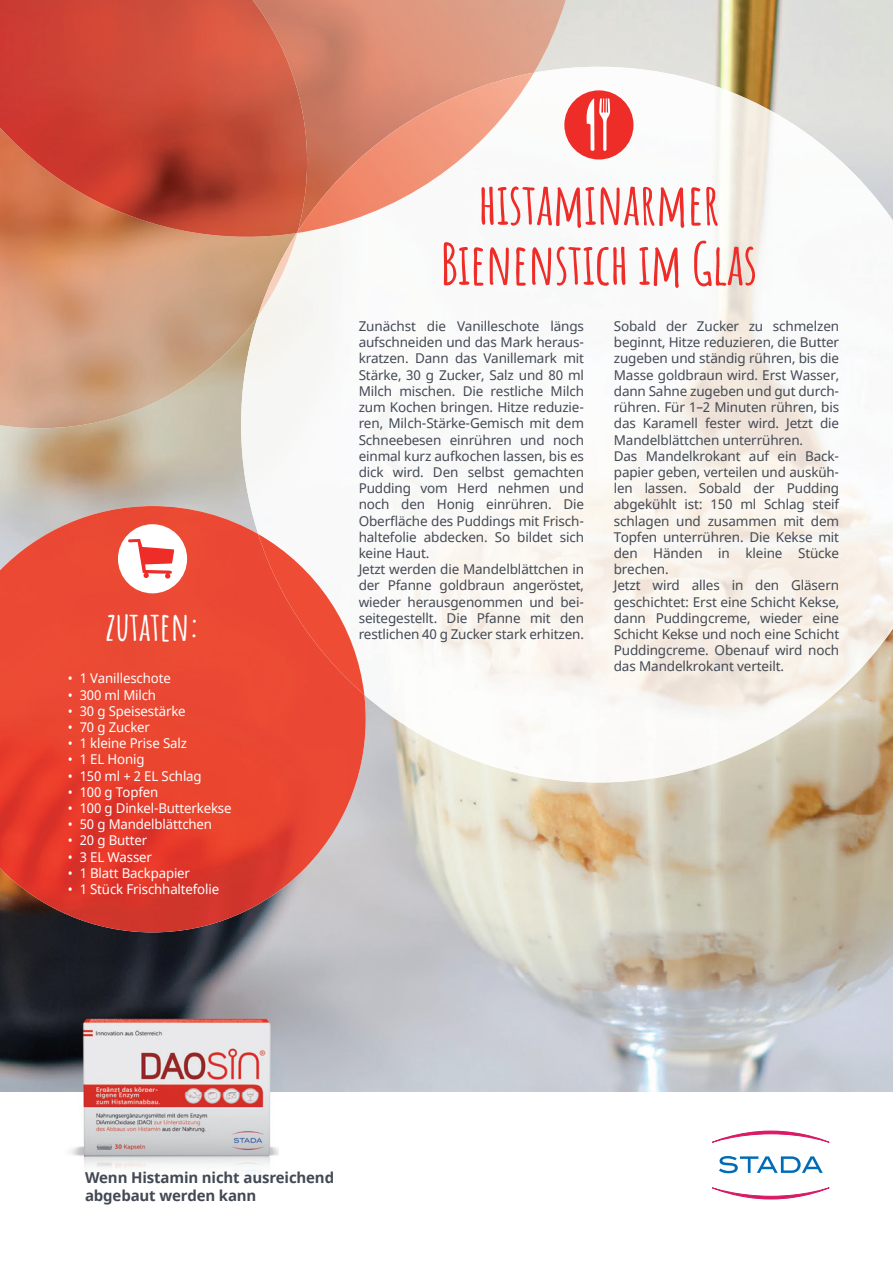
<style>
.page{position:relative;width:893px;height:1263px;background:#fff}
.page>*{position:absolute;margin:0;border:0;box-sizing:border-box;transform-origin:0 0}
.t1{font:700 57px/60px "Amatic SC";letter-spacing:-.01em;color:#ee2d28;text-align:center}
.t2{font:700 39px "Amatic SC";letter-spacing:-.01em;color:#fff}
.t3{font:700 15px/18px "Noto Sans";letter-spacing:-.01em;color:#434954}
.t4{font:13.5px/16.2px "Noto Sans";letter-spacing:-.01em;color:#434954}
.t5{font:13.5px "Noto Sans";letter-spacing:-.01em;color:#fff}
</style>
<div class="page">
<img style="left:0;top:0;width:893px;height:1092px">
<img style="left:491px;top:67px;width:302px;height:715px">
<img style="left:441px;top:233px;width:51px;height:533px">
<img style="left:792px;top:123px;width:101px;height:603px">
<img style="left:341px;top:233px;width:101px;height:499px">
<div style="left:241px;top:233px;width:100px;height:273px;background:#f7f7f6"></div>
<img style="left:415px;top:731px;width:27px;height:15px">
<div style="left:564px;top:90px;width:69px;height:70px;background:#ee2d28;border-radius:50%"></div>
<svg style="left:586px;top:98px;width:24px;height:53px"></svg>
<img style="left:0;top:506px;width:366px;height:426px">
<img style="left:258px;top:534px;width:106px;height:161px">
<div style="left:118px;top:524px;width:69px;height:69px;background:#fff;border-radius:50%"></div>
<svg style="left:128px;top:539px;width:47px;height:40px"></svg>
<img style="left:313px;top:0;width:253px;height:231px">
<img style="left:313px;top:73px;width:221px;height:160px">
<img style="left:0;top:237px;width:297px;height:191px">
<img style="left:258px;top:237px;width:39px;height:79px">
<img style="left:0;top:0;width:313px;height:237px">
<img style="left:64px;top:1008px;width:214px;height:165px">
<svg style="left:712px;top:1131px;width:117px;height:11px"></svg>
<svg style="left:712px;top:1187px;width:117px;height:12px"></svg>
<svg style="left:719px;top:1156px;width:104px;height:17px"></svg>
<h2 class="t2" style="left:105px;top:596px;width:97px">zutaten:</h2>
<p class="t5" style="left:68px;top:669px;width:105px">• 1 Vanilleschote</p>
<p class="t5" style="left:68px;top:685px;width:90px">• 300 ml Milch</p>
<p class="t5" style="left:68px;top:701px;width:119px">• 30 g Speisestärke</p>
<p class="t5" style="left:68px;top:718px;width:84px">• 70 g Zucker</p>
<p class="t5" style="left:68px;top:734px;width:121px">• 1 kleine Prise Salz</p>
<p class="t5" style="left:68px;top:750px;width:78px">• 1 EL Honig</p>
<p class="t5" style="left:68px;top:766px;width:135px">• 150 ml + 2 EL Schlag</p>
<p class="t5" style="left:68px;top:782px;width:92px">• 100 g Topfen</p>
<p class="t5" style="left:68px;top:799px;width:165px">• 100 g Dinkel-Butterkekse</p>
<p class="t5" style="left:68px;top:815px;width:146px">• 50 g Mandelblättchen</p>
<p class="t5" style="left:68px;top:831px;width:81px">• 20 g Butter</p>
<p class="t5" style="left:68px;top:847px;width:86px">• 3 EL Wasser</p>
<p class="t5" style="left:68px;top:863px;width:124px">• 1 Blatt Backpapier</p>
<p class="t5" style="left:68px;top:880px;width:153px">• 1 Stück Frischhaltefolie</p>
<h1 class="t1" style="left:440px;top:170px;width:319px">histaminarmer<br>Bienenstich im Glas</h1>
<p class="t4" style="left:359px;top:319px;width:227px">Zunächst die Vanilleschote längs aufschneiden und das Mark heraus&shy;kratzen. Dann das Vanillemark mit<br>Stärke, 30 g Zucker, Salz und 80 ml<br>Milch mischen. Die restliche Milch zum Kochen bringen. Hitze reduzie&shy;ren, Milch-Stärke-Gemisch mit dem<br>Schneebesen einrühren und noch einmal kurz aufkochen lassen, bis es dick wird. Den selbst gemachten<br>Pudding vom Herd nehmen und noch den Honig einrühren. Die<br>Oberfläche des Puddings mit Frisch&shy;haltefolie abdecken. So bildet sich keine Haut.<br>Jetzt werden die Mandelblättchen in der Pfanne goldbraun angeröstet, wieder herausgenommen und bei&shy;seitegestellt. Die Pfanne mit den restlichen 40 g Zucker stark erhitzen.</p>
<p class="t4" style="left:614px;top:319px;width:227px">Sobald der Zucker zu schmelzen beginnt, Hitze reduzieren, die Butter zugeben und ständig rühren, bis die<br>Masse goldbraun wird. Erst Wasser, dann Sahne zugeben und gut durch&shy;rühren. Für 1–2 Minuten rühren, bis das Karamell fester wird. Jetzt die<br>Mandelblättchen unterrühren.<br>Das Mandelkrokant auf ein Back&shy;papier geben, verteilen und ausküh&shy;len lassen. Sobald der Pudding abgekühlt ist: 150 ml Schlag steif schlagen und zusammen mit dem<br>Topfen unterrühren. Die Kekse mit den Händen in kleine Stücke brechen.<br>Jetzt wird alles in den Gläsern geschichtet: Erst eine Schicht Kekse, dann Puddingcreme, wieder eine<br>Schicht Kekse und noch eine Schicht<br>Puddingcreme. Obenauf wird noch das Mandelkrokant verteilt.</p>
<p class="t3" style="left:85px;top:1169px;width:251px">Wenn Histamin nicht ausreichend abgebaut werden kann</p>
</div>
